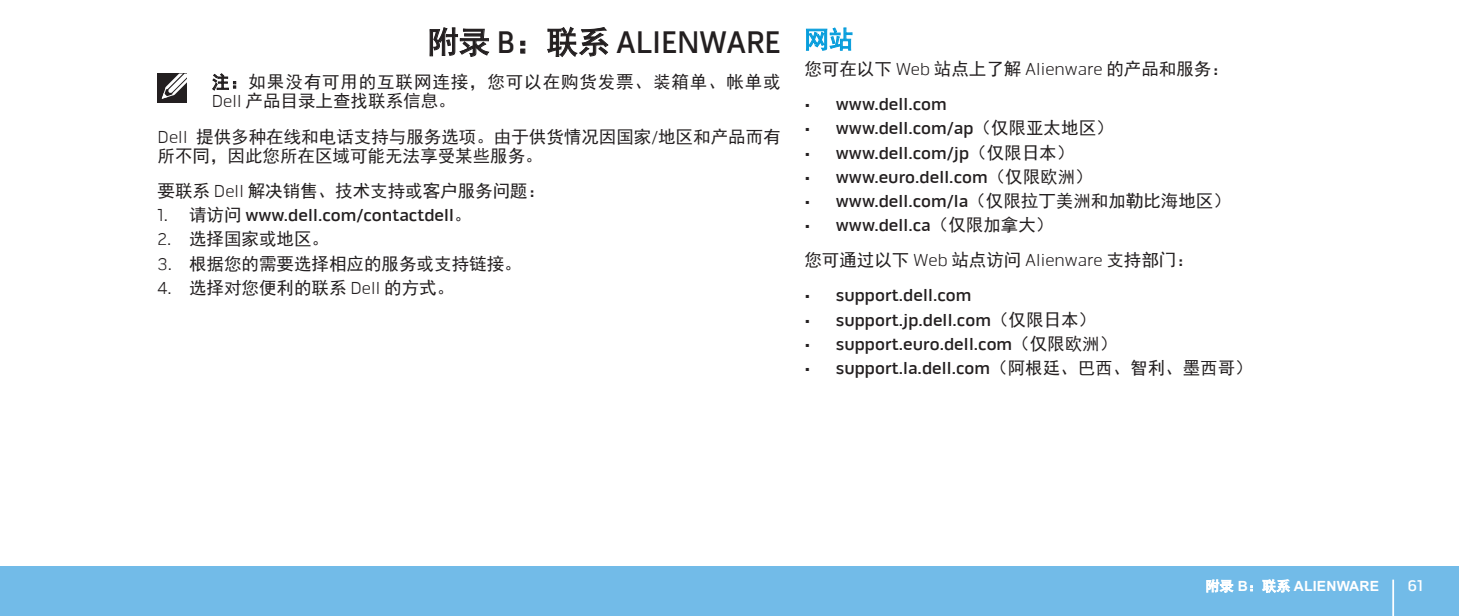
<style>
.page{position:relative;width:1459px;height:616px;background:#fff}
.page>*{position:absolute;margin:0;border:0;box-sizing:border-box;transform-origin:0 0}
.t1{font:600 31.5px "Pill Gothic 600 mg";color:#231f20}
.t2{font:24.5px "Sim Hei";color:#069ddc}
.t3{font:500 17.5px "Pill Alt 600 mg";color:#231f20}
.t4{font:17.5px/19.2px "Sim Hei";color:#231f20}
.t5{font:17.5px/19.2px "Sim Hei";letter-spacing:.05em;color:#231f20}
.t6{font:500 15.75px "Pill Alt 600 mg";color:#fff}
.t7{font:700 14px "Arial";letter-spacing:.01em;color:#fff}
.s1{font-family:"Sim Hei";font-weight:400}
.s2{font-family:"Pill Alt 600 mg";font-weight:300}
.s3{font-weight:300}
</style>
<div class="page">
<div style="left:0;top:566px;width:1458px;height:49px;background:#72bbe8"></div>
<hr style="left:1392px;top:579px;width:2px;height:36px;background:#fff">
<svg style="left:1206px;top:579px;width:27px;height:13px"></svg>
<svg style="left:1262px;top:579px;width:28px;height:13px"></svg>
<svg style="left:806px;top:28px;width:46px;height:23px"></svg>
<svg style="left:430px;top:27px;width:59px;height:30px"></svg>
<svg style="left:520px;top:41px;width:5px;height:12px"></svg>
<svg style="left:547px;top:27px;width:61px;height:30px"></svg>
<div style="left:158px;top:74px;width:29px;height:29px;background:#231f20"></div>
<svg style="left:161px;top:73px;width:26px;height:26px"></svg>
<svg style="left:212px;top:73px;width:24px;height:18px"></svg>
<h1 class="t1" style="left:427px;top:23px;width:355px"><span class="s1">附录</span> B<span class="s1">：联系</span> ALIENWARE</h1>
<p class="t5" style="left:212px;top:72px;width:570px">注：如果没有可用的互联网连接，您可以在购货发票、装箱单、帐单或<br><span class="s2">Dell</span> 产品目录上查找联系信息。</p>
<p class="t4" style="left:158px;top:127px;width:624px"><span class="s2">Dell</span> 提供多种在线和电话支持与服务选项。由于供货情况因国家<span class="s2">/</span>地区和产品而有所不同，因此您所在区域可能无法享受某些服务。</p>
<p class="t4" style="left:158px;top:181px;width:389px">要联系 <span class="s2">Dell</span> 解决销售、技术支持或客户服务问题：</p>
<p class="t3" style="left:158px;top:205px;width:315px"><span class="s3">1.</span> <span class="s1">请访问</span> www.dell.com/contactdell<span class="s1">。</span></p>
<p class="t4" style="left:158px;top:229px;width:173px"><span class="s2">2.</span> 选择国家或地区。</p>
<p class="t4" style="left:158px;top:253px;width:365px"><span class="s2">3.</span> 根据您的需要选择相应的服务或支持链接。</p>
<p class="t4" style="left:158px;top:278px;width:298px"><span class="s2">4.</span> 选择对您便利的联系 <span class="s2">Dell</span> 的方式。</p>
<h2 class="t2" style="left:804px;top:27px;width:50px">网站</h2>
<p class="t4" style="left:804px;top:59px;width:426px">您可在以下 <span class="s2">Web</span> 站点上了解 <span class="s2">Alienware</span> 的产品和服务：</p>
<p class="t3" style="left:804px;top:94px;width:144px"><span class="s3">•</span> www.dell.com</p>
<p class="t3" style="left:804px;top:118px;width:311px"><span class="s3">•</span> www.dell.com/ap<span class="s1">（仅限亚太地区）</span></p>
<p class="t3" style="left:804px;top:142px;width:271px"><span class="s3">•</span> www.dell.com/jp<span class="s1">（仅限日本）</span></p>
<p class="t3" style="left:804px;top:166px;width:290px"><span class="s3">•</span> www.euro.dell.com<span class="s1">（仅限欧洲）</span></p>
<p class="t3" style="left:804px;top:191px;width:428px"><span class="s3">•</span> www.dell.com/la<span class="s1">（仅限拉丁美洲和加勒比海地区）</span></p>
<p class="t3" style="left:804px;top:215px;width:250px"><span class="s3">•</span> www.dell.ca<span class="s1">（仅限加拿大）</span></p>
<p class="t4" style="left:804px;top:250px;width:391px">您可通过以下 <span class="s2">Web</span> 站点访问 <span class="s2">Alienware</span> 支持部门：</p>
<p class="t3" style="left:804px;top:285px;width:168px"><span class="s3">•</span> support.dell.com</p>
<p class="t3" style="left:804px;top:309px;width:293px"><span class="s3">•</span> support.jp.dell.com<span class="s1">（仅限日本）</span></p>
<p class="t3" style="left:804px;top:333px;width:314px"><span class="s3">•</span> support.euro.dell.com<span class="s1">（仅限欧洲）</span></p>
<p class="t3" style="left:804px;top:357px;width:450px"><span class="s3">•</span> support.la.dell.com<span class="s1">（阿根廷、巴西、智利、墨西哥）</span></p>
<p class="t7" style="left:1205px;top:576px;width:175px"><span class="s1">附录</span> B<span class="s1">：联系</span> ALIENWARE</p>
<p class="t6" style="left:1407px;top:576px;width:17px">61</p>
</div>
